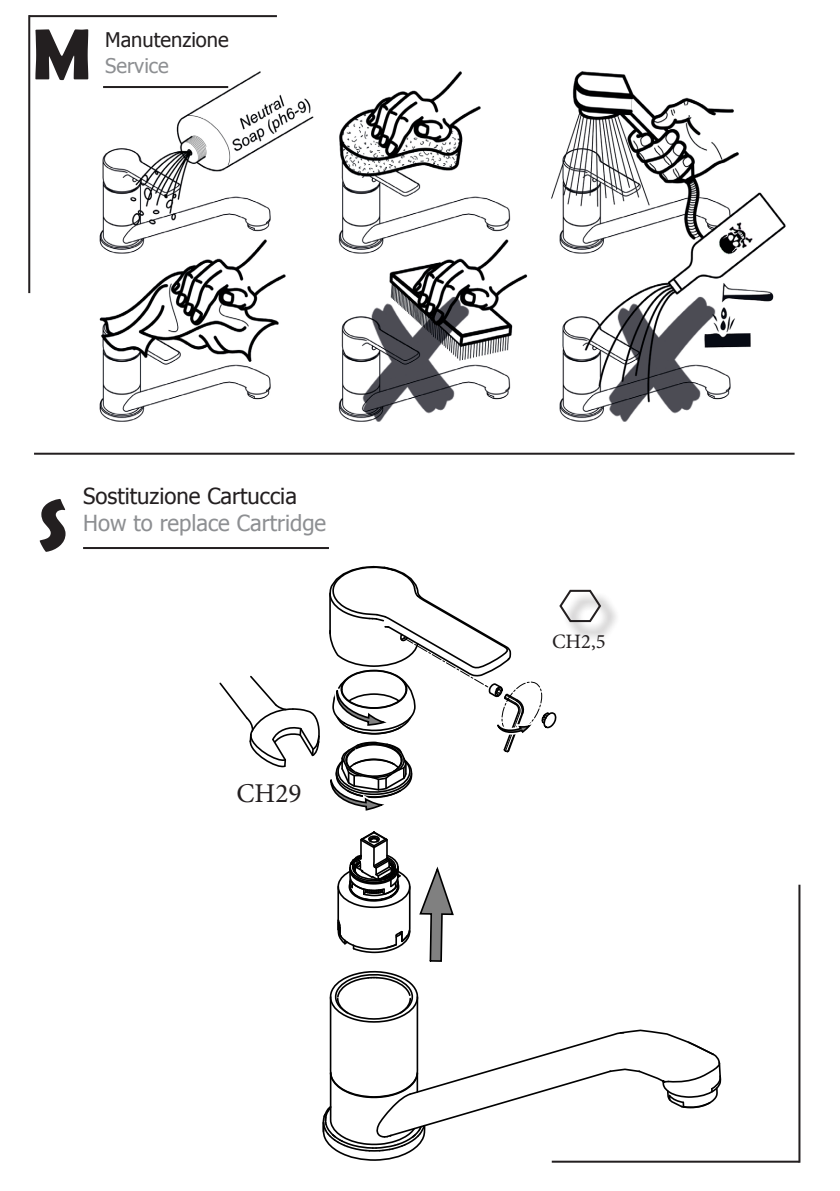
<style>
.page{position:relative;width:840px;height:1191px;background:#fff}
.page>*{position:absolute;margin:0;border:0;box-sizing:border-box;transform-origin:0 0}
.t1{font:700 72.6px "Berlin Sans FB Demi";color:#231f20}
.t2{font:700 72.4px "Berlin Sans FB Demi";color:#231f20}
.t3{font:27.2px "Minion Pro";color:#231f20}
.t4{font:22.2px "Tahoma";color:#231f20}
.t5{font:22.2px "Tahoma";color:#8d8f92}
.t6{font:20.4px "Minion Pro";color:#231f20}
.t7{font:20.2px "Tahoma";color:#231f20}
.t8{font:20.2px "Tahoma";color:#8d8f92}
</style>
<div class="page">
<svg style="left:322px;top:831px;width:399px;height:330px"></svg>
<img style="left:99px;top:71px;width:687px;height:351px">
<hr style="left:551px;top:1160px;width:248px;height:2px;background:#231f20">
<hr style="left:798px;top:884px;width:2px;height:278px;background:#231f20">
<hr style="left:29px;top:15px;width:248px;height:2px;background:#231f20">
<hr style="left:28px;top:15px;width:2px;height:278px;background:#231f20">
<hr style="left:103px;top:86px;width:125px;height:2px;background:#231f20">
<hr style="left:83px;top:547px;width:246px;height:2px;background:#231f20">
<hr style="left:34px;top:453px;width:760px;height:2px;background:#231f20">
<div style="left:562px;top:592px;width:58px;height:50px;background:#231f20;opacity:.75"></div>
<svg style="left:219px;top:565px;width:383px;height:246px"></svg>
<p class="t1" style="left:32px;top:12px;width:61px">M</p>
<p class="t7" style="left:105px;top:26px;width:125px">Manutenzione</p>
<p class="t8" style="left:105px;top:52px;width:65px">Service</p>
<p class="t2" style="left:38px;top:483px;width:31px">S</p>
<p class="t4" style="left:83px;top:481px;width:215px">Sostituzione Cartuccia</p>
<p class="t5" style="left:83px;top:508px;width:244px">How to replace Cartridge</p>
<p class="t3" style="left:236px;top:774px;width:67px">CH29</p>
<p class="t6" style="left:551px;top:628px;width:55px">CH2,5</p>
</div>
